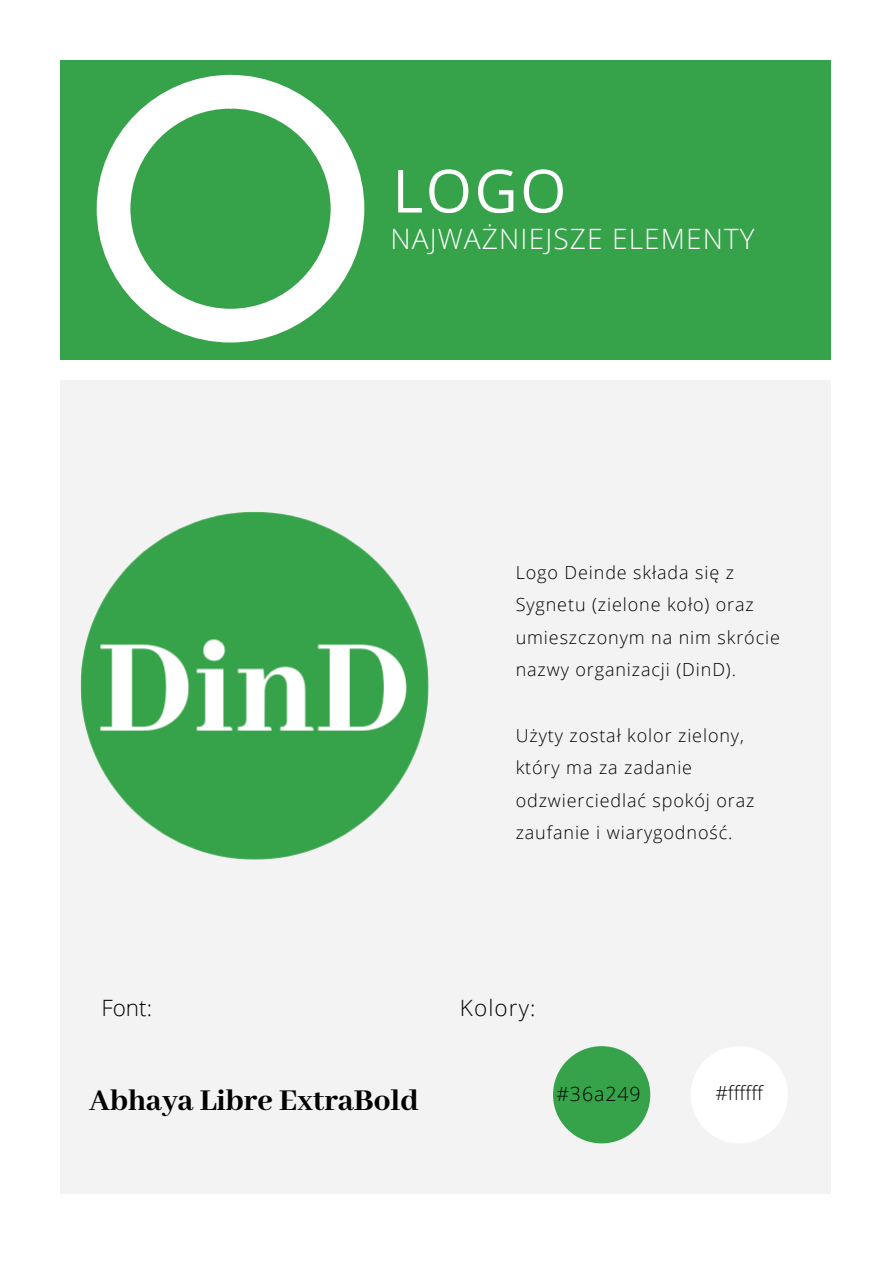
<style>
.page{position:relative;width:893px;height:1264px;background:#fff}
.page>*{position:absolute;margin:0;border:0;box-sizing:border-box;transform-origin:0 0}
.t1{font:59.55px "Open Sans";color:#fff}
.t2{font:800 33px "Abhaya Libre";color:#000}
.t3{font:300 28.05px "Open Sans";letter-spacing:.04em;color:#fff}
.t4{font:300 22.5px "Open Sans";letter-spacing:.05em;color:#000}
.t5{font:300 19.5px "Open Sans";letter-spacing:.025em;color:#000}
.t6{font:300 18px/32.5px "Open Sans";letter-spacing:.05em;color:#000}
</style>
<div class="page">
<div style="left:60px;top:60px;width:770px;height:299px;background:#36a249"></div>
<svg style="left:97px;top:75px;width:267px;height:267px"></svg>
<div style="left:60px;top:380px;width:770px;height:813px;background:#f3f3f3"></div>
<img style="left:80px;top:512px;width:349px;height:348px">
<div style="left:553px;top:1046px;width:97px;height:97px;background:#36a249;border-radius:50%"></div>
<div style="left:690px;top:1046px;width:97px;height:97px;background:#fff;border-radius:50%"></div>
<h1 class="t1" style="left:392px;top:149px;width:175px">LOGO</h1>
<h3 class="t3" style="left:390px;top:219px;width:365px">NAJWAŻNIEJSZE ELEMENTY</h3>
<p class="t6" style="left:515px;top:555px;width:266px">Logo Deinde składa się z<br>Sygnetu (zielone koło) oraz umieszczonym na nim skrócie nazwy organizacji (DinD).</p>
<p class="t4" style="left:101px;top:992px;width:52px">Font:</p>
<p class="t6" style="left:515px;top:718px;width:240px">Użyty został kolor zielony, który ma za zadanie odzwierciedlać spokój oraz zaufanie i wiarygodność.</p>
<p class="t4" style="left:460px;top:992px;width:77px">Kolory:</p>
<h2 class="t2" style="left:89px;top:1082px;width:331px">Abhaya Libre ExtraBold</h2>
<p class="t5" style="left:556px;top:1080px;width:86px">#36a249</p>
<p class="t5" style="left:715px;top:1079px;width:49px">#ffffff</p>
</div>
